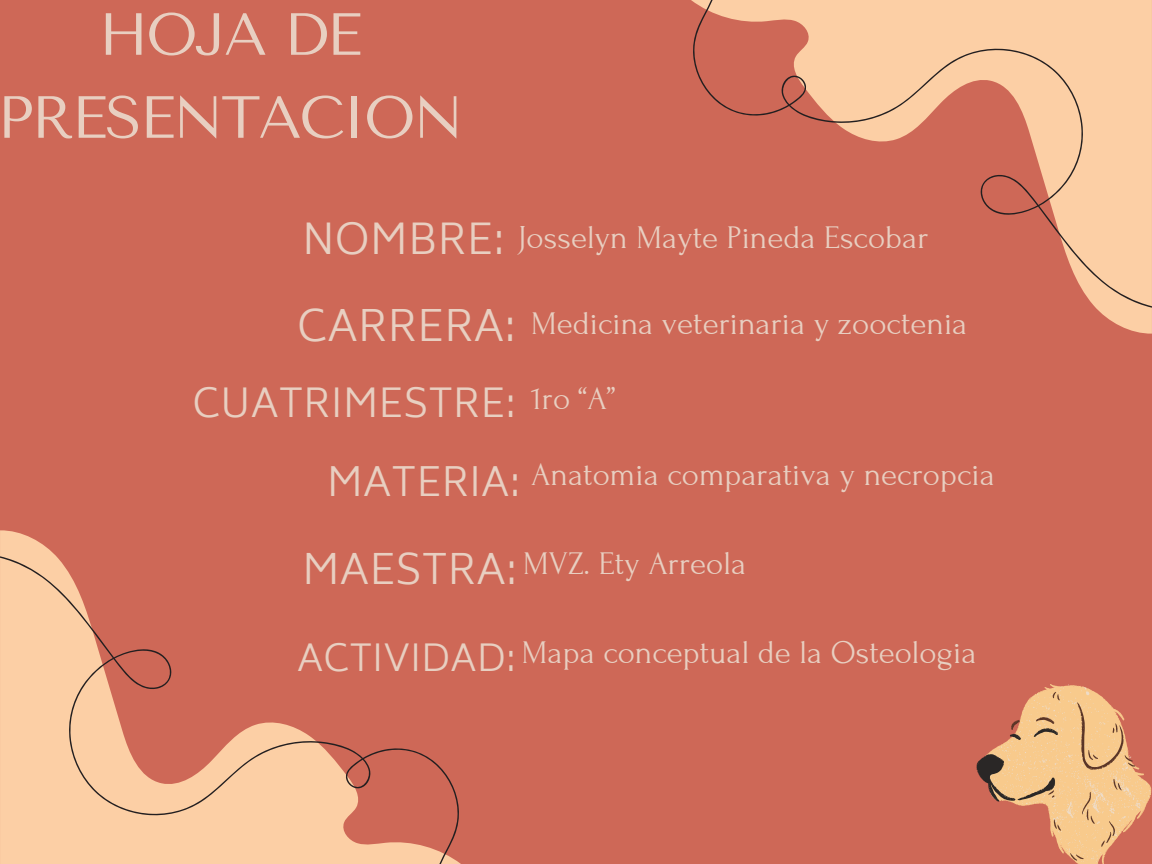
<style>
.page{position:relative;width:1152px;height:864px;background:#ce6857}
.page>*{position:absolute;margin:0;border:0;box-sizing:border-box;transform-origin:0 0}
.t1{font:59.4px/82.9px "Tenor Sans";letter-spacing:-.04em;color:#e8cfc1;text-align:center}
.t2{font:300 42.75px "Biryani";color:#e8cfc1}
.t3{font:300 42px "Biryani";color:#e8cfc1}
.t4{font:300 41.4px "Biryani";color:#e8cfc1}
.t5{font:300 39.75px "Biryani";color:#e8cfc1}
.t6{font:300 39.3px "Biryani";color:#e8cfc1}
.t7{font:300 36.75px "Biryani";color:#e8cfc1}
.t8{font:33px "Forum";color:#e8cfc1}
</style>
<div class="page">
<svg style="left:0;top:530px;width:461px;height:334px"></svg>
<svg style="left:0;top:556px;width:460px;height:308px"></svg>
<svg style="left:691px;top:0;width:461px;height:334px"></svg>
<svg style="left:692px;top:0;width:460px;height:308px"></svg>
<svg style="left:976px;top:684px;width:175px;height:180px"></svg>
<h1 class="t1" style="left:-3px;top:-7px;width:468px">HOJA DE<br>PRESENTACION</h1>
<h2 class="t3" style="left:302px;top:215px;width:204px">NOMBRE:</h2>
<h2 class="t8" style="left:518px;top:220px;width:412px">Josselyn Mayte Pineda Escobar</h2>
<p class="t2" style="left:297px;top:301px;width:221px">CARRERA:</p>
<h2 class="t8" style="left:531px;top:306px;width:438px">Medicina veterinaria y zooctenia</h2>
<p class="t6" style="left:192px;top:380px;width:325px">CUATRIMESTRE:</p>
<p class="t8" style="left:531px;top:381px;width:86px">1ro “A”</p>
<h2 class="t5" style="left:327px;top:459px;width:195px">MATERIA:</h2>
<h2 class="t8" style="left:531px;top:457px;width:465px">Anatomia comparativa y necropcia</h2>
<p class="t4" style="left:302px;top:545px;width:217px">MAESTRA:</p>
<p class="t8" style="left:523px;top:546px;width:225px">MVZ. Ety Arreola</p>
<p class="t7" style="left:297px;top:637px;width:221px">ACTIVIDAD:</p>
<p class="t8" style="left:522px;top:635px;width:456px">Mapa conceptual de la Osteologia</p>
</div>
